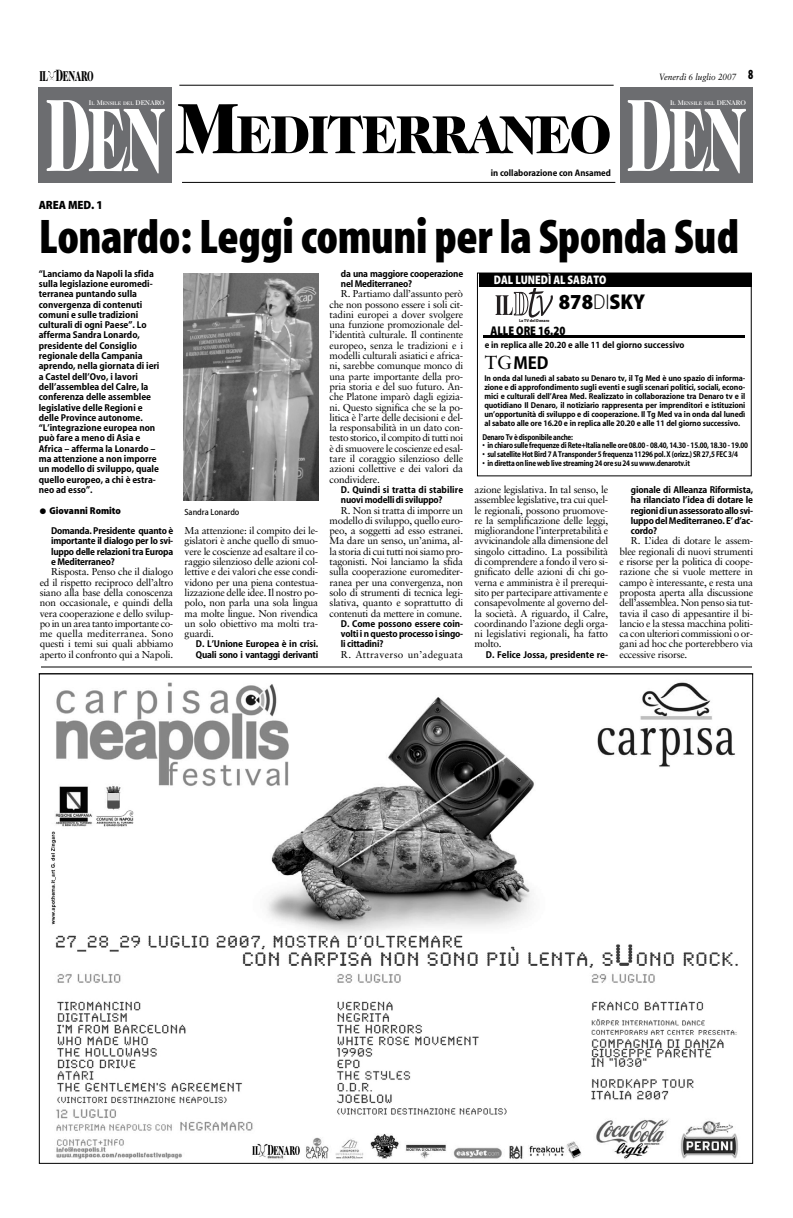
<style>
.page{position:relative;width:793px;height:1218px;background:#fff}
.page>*{position:absolute;margin:0;border:0;box-sizing:border-box;transform-origin:0 0}
.t1{font:900 72px "Caslon Two Twenty Four";color:#000;scale:.95 1}
.t2{font:900 54px "Caslon Two Twenty Four";letter-spacing:-.04em;color:#000;scale:.95 1}
.t3{font:49px "Myriad MM830";letter-spacing:-.01em;color:#000}
.t4{font:800 21.5px "Myriad Segno";color:#000}
.t5{font:700 18.8px "Myriad Segno";color:#000}
.t6{font:900 14.4px "Caslon Two Twenty Four";letter-spacing:-.01em;color:#000;scale:.6 1}
.t7{font:800 12.7px "Myriad Segno";color:#000;scale:.9 1}
.t8{font:800 12.4px "Myriad Segno";color:#fff;scale:.9 1}
.t9{font:800 12px "Myriad Segno";letter-spacing:-.01em;color:#000}
.t10{font:10px/10.3px "Sabon";letter-spacing:-.02em;color:#000;text-align:justify}
.t11{font:700 10px/10.3px "Myriad Segno";color:#000;text-align:justify}
.t12{font:700 10px/10.3px "Myriad Segno";letter-spacing:-.02em;color:#000}
.t13{font:10px "Sabon";letter-spacing:.025em;color:#000}
.t14{font:700 9.5px "Myriad Segno";color:#000}
.t15{font:italic 9px "Sabon";color:#000;scale:.92 1}
.t16{font:9px "Myriad Segno";color:#000}
.t17{font:700 8.5px/9px "Myriad Segno";letter-spacing:-.025em;color:#000;text-align:justify}
.t18{font:700 8.5px "Myriad Segno";letter-spacing:-.025em;color:#000;scale:.91 1}
.t19{font:500 5.1px "Caslon Two Twenty Four";color:#fff}
.t20{font:800 4.2px "Myriad Segno";color:#231f20}
.s1{font-size:16.5px}
.s2{font-family:"Myriad Segno";font-weight:800;font-style:normal;font-size:14px}
.s3{font-size:6.9px}
.s4{font-weight:300}
.s5{font-family:"Sabon";font-weight:400}
.s6{font-weight:800}
</style>
<div class="page">
<hr style="left:179px;top:85px;width:435px;height:1px;background:#000">
<svg style="left:48px;top:71px;width:8px;height:10px"></svg>
<hr style="left:182px;top:182px;width:433px;height:1px;background:#000">
<div style="left:39px;top:87px;width:132px;height:96px;background:#6c6d70"></div>
<svg style="left:47px;top:100px;width:118px;height:74px"></svg>
<div style="left:620px;top:87px;width:132px;height:96px;background:#6c6d70"></div>
<svg style="left:628px;top:100px;width:118px;height:74px"></svg>
<div style="left:477px;top:273px;width:275px;height:203px;border:1px solid #000"></div>
<div style="left:479px;top:273px;width:272px;height:14px;background:#000"></div>
<svg style="left:495px;top:288px;width:58px;height:30px"></svg>
<hr style="left:483px;top:335px;width:262px;height:2px;background:#000">
<img style="left:183px;top:274px;width:136px;height:226px">
<img style="left:51px;top:682px;width:687px;height:477px">
<hr style="left:41px;top:667px;width:711px;height:1px;background:#000">
<h3 class="t6" style="left:39px;top:70px;width:92px">IL <span class="s1">D</span>ENARO</h3>
<p class="t15" style="left:659px;top:73px;width:104px">Venerdì 6 luglio 2007 <span class="s2">8</span></p>
<h1 class="t1" style="left:177px;top:101px;width:66px">M</h1>
<p class="t14" style="left:491px;top:169px;width:122px">in collaborazione con Ansamed</p>
<p class="t19" style="left:89px;top:102px;width:77px"><span class="s3">I</span>L <span class="s3">M</span>ENSILE DEL <span class="s3">DENARO</span></p>
<p class="t19" style="left:670px;top:102px;width:77px"><span class="s3">I</span>L <span class="s3">M</span>ENSILE DEL <span class="s3">DENARO</span></p>
<h2 class="t2" style="left:236px;top:114px;width:397px">EDITERRANEO</h2>
<p class="t9" style="left:39px;top:200px;width:66px">AREA MED. 1</p>
<h3 class="t3" style="left:39px;top:218px;width:702px">Lonardo: Leggi comuni per la Sponda Sud</h3>
<p class="t11" style="left:39px;top:269px;width:122px;text-align:left">“Lanciamo da Napoli la sfida sulla legislazione euromedi&shy;terranea puntando sulla convergenza di contenuti comuni e sulle tradizioni culturali di ogni Paese”. Lo afferma Sandra Lonardo, presidente del Consiglio regionale della Campania aprendo, nella giornata di ieri a Castel dell’Ovo, i lavori dell’assemblea del Calre, la conferenza delle assemblee legislative delle Regioni e delle Province autonome. “L’integrazione europea non può fare a meno di Asia e<br>Africa – afferma la Lonardo – ma attenzione a non imporre un modello di sviluppo, quale quello europeo, a chi è estra&shy;neo ad esso”.</p>
<p class="t16" style="left:185px;top:509px;width:56px">Sandra Lonardo</p>
<p class="t12" style="left:341px;top:269px;width:124px">da una maggiore cooperazione nel Mediterraneo?</p>
<p class="t10" style="left:330px;top:290px;width:135px;text-indent:11px">R. Partiamo dall’assunto però che non possono essere i soli cit&shy;tadini europei a dover svolgere una funzione promozionale del&shy;l’identità culturale. Il continente europeo, senza le tradizioni e i modelli culturali asiatici e africa&shy;ni, sarebbe comunque monco di una parte importante della pro&shy;pria storia e del suo futuro. An&shy;che Platone imparò dagli egizia&shy;ni. Questo significa che se la po&shy;litica è l’arte delle decisioni e del&shy;la responsabilità in un dato con&shy;testo storico, il compito di tutti noi è di smuovere le coscienze ed esal&shy;tare il coraggio silenzioso delle azioni collettive e dei valori da condividere.</p>
<p class="t11" style="left:341px;top:485px;width:124px">D. Quindi si tratta di stabilire nuovi modelli di sviluppo?</p>
<p class="t10" style="left:330px;top:506px;width:135px;text-indent:11px">R. Non si tratta di imporre un modello di sviluppo, quello euro&shy;peo, a soggetti ad esso estranei.<br>Ma dare un senso, un’anima, al&shy;la storia di cui tutti noi siamo pro&shy;tagonisti. Noi lanciamo la sfida sulla cooperazione euromediter&shy;ranea per una convergenza, non solo di strumenti di tecnica legi&shy;slativa, quanto e soprattutto di contenuti da mettere in comune.</p>
<p class="t11" style="left:341px;top:619px;width:124px">D. Come possono essere coin&shy;volti i n questo processo i singo&shy;li cittadini?</p>
<p class="t13" style="left:341px;top:650px;width:124px">R. Attraverso un’adeguata</p>
<p class="t8" style="left:494px;top:275px;width:126px">DAL LUNEDÌ AL SABATO</p>
<p class="t20" style="left:519px;top:319px;width:32px">La TV del Denaro</p>
<h3 class="t4" style="left:559px;top:294px;width:88px">878<span class="s4">DI</span>SKY</h3>
<p class="t7" style="left:490px;top:326px;width:85px">ALLE ORE 16.20</p>
<p class="t14" style="left:485px;top:341px;width:201px">e in replica alle 20.20 e alle 11 del giorno successivo</p>
<h3 class="t5" style="left:485px;top:356px;width:65px"><span class="s5">TG</span>MED</h3>
<p class="t17" style="left:484px;top:375px;width:263px">In onda dal lunedì al sabato su Denaro tv, il Tg Med è uno spazio di informa&shy;zione e di approfondimento sugli eventi e sugli scenari politici, sociali, econo&shy;mici e culturali dell’Area Med. Realizzato in collaborazione tra Denaro tv e il quotidiano Il Denaro, il notiziario rappresenta per imprenditori e istituzioni un’opportunità di sviluppo e di cooperazione. Il Tg Med va in onda dal lunedì al sabato alle ore 16.20 e in replica alle 20.20 e alle 11 del giorno successivo.</p>
<p class="t18" style="left:482px;top:434px;width:101px">Denaro Tv è disponibile anche:</p>
<p class="t18" style="left:482px;top:442px;width:293px">• in chiaro sulle frequenze di Rete+Italia nelle ore 08.00 - 08.40, 14.30 - 15.00, 18.30 - 19.00</p>
<p class="t18" style="left:482px;top:451px;width:282px">• sul satellite Hot Bird 7 A Transponder 5 frequenza 11296 pol. X (orizz.) SR 27,5 FEC 3/4</p>
<p class="t18" style="left:482px;top:460px;width:230px">• in diretta on line web live streaming 24 ore su 24 su www.denarotv.it</p>
<p class="t10" style="left:475px;top:485px;width:135px">azione legislativa. In tal senso, le assemblee legislative, tra cui quel&shy;le regionali, possono pruomove&shy;re la semplificazione delle leggi, migliorandone l’interpretabilità e avvicinandole alla dimensione del singolo cittadino. La possibilità di comprendere a fondo il vero si&shy;gnificato delle azioni di chi go&shy;verna e amministra è il prerequi&shy;sito per partecipare attivamente e consapevolmente al governo del&shy;la società. A riguardo, il Calre, coordinando l’azione degli orga&shy;ni legislativi regionali, ha fatto molto.</p>
<p class="t11" style="left:486px;top:650px;width:124px">D. Felice Jossa, presidente re-</p>
<p class="t11" style="left:631px;top:485px;width:124px">gionale di Alleanza Riformista, ha rilanciato l’idea di dotare le regioni di un assessorato allo svi&shy;luppo del Mediterraneo. E’ d’ac&shy;cordo?</p>
<p class="t10" style="left:620px;top:537px;width:135px;text-indent:11px">R. L’idea di dotare le assem&shy;blee regionali di nuovi strumenti e risorse per la politica di coope&shy;razione che si vuole mettere in campo è interessante, e resta una proposta aperta alla discussione dell’assemblea. Non penso sia tut&shy;tavia il caso di appesantire il bi&shy;lancio e la stessa macchina politi&shy;ca con ulteriori commissioni o or&shy;gani ad hoc che porterebbero via eccessive risorse.</p>
<p class="t12" style="left:51px;top:501px;width:124px;line-height:20.6px;text-indent:-11px">● <span class="s6">Giovanni Romito<br></span>Domanda. Presidente quanto è</p>
<p class="t11" style="left:51px;top:537px;width:124px">importante il dialogo per lo svi&shy;luppo delle relazioni tra Europa e Mediterraneo?</p>
<p class="t10" style="left:40px;top:568px;width:135px;text-indent:11px">Risposta. Penso che il dialogo ed il rispetto reciproco dell’altro siano alla base della conoscenza non occasionale, e quindi della vera cooperazione e dello svilup&shy;po in un area tanto importante co&shy;me quella mediterranea. Sono questi i temi sui quali abbiamo aperto il confronto qui a Napoli.</p>
<p class="t10" style="left:185px;top:526px;width:135px">Ma attenzione: il compito dei le&shy;gislatori è anche quello di smuo&shy;vere le coscienze ad esaltare il co&shy;raggio silenzioso delle azioni col&shy;lettive e dei valori che esse condi&shy;vidono per una piena contestua&shy;lizzazione delle idee. Il nostro po&shy;polo, non parla una sola lingua ma molte lingue. Non rivendica un solo obiettivo ma molti tra&shy;guardi.</p>
<p class="t12" style="left:196px;top:640px;width:124px">D. L’Unione Europea è in crisi.<br>Quali sono i vantaggi derivanti</p>
</div>
